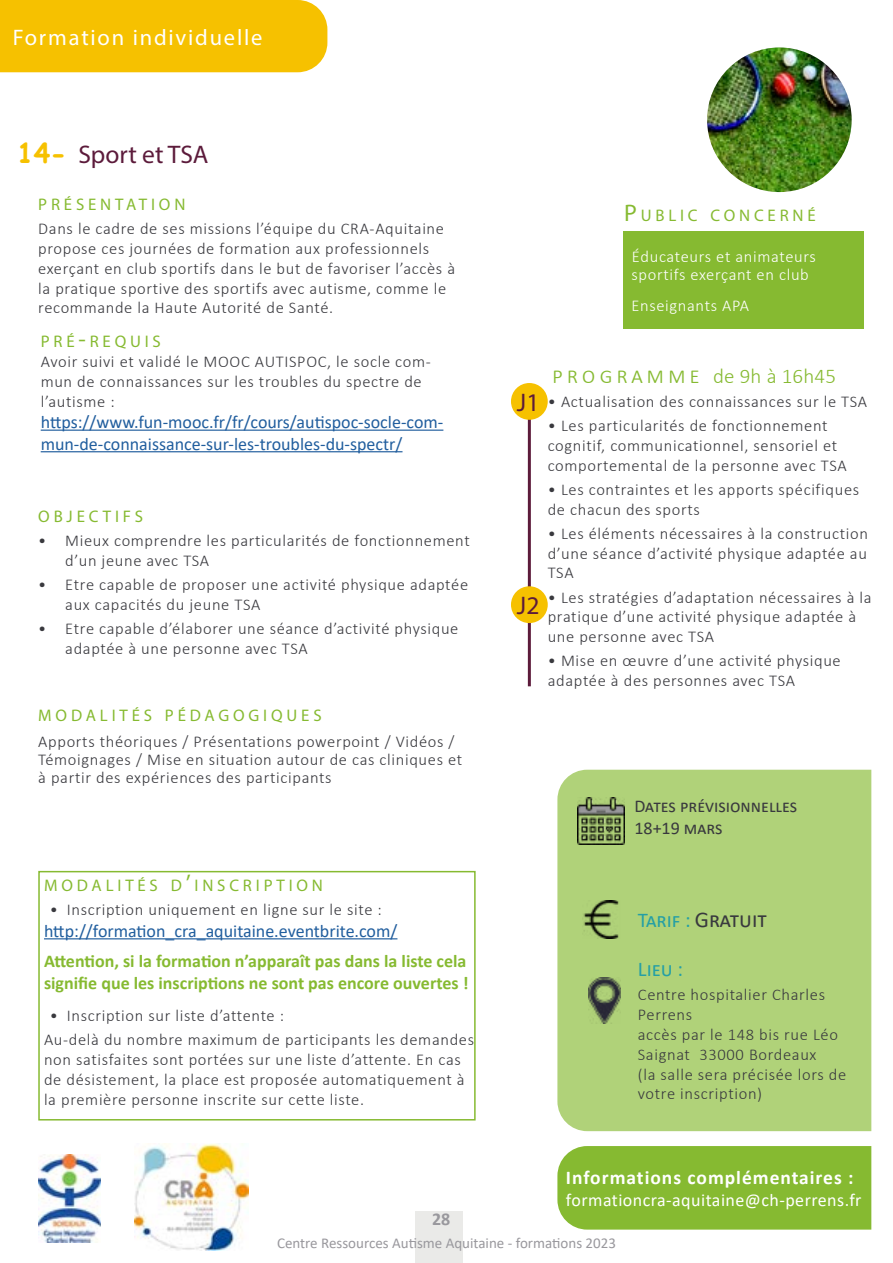
<style>
.page{position:relative;width:893px;height:1263px;background:#fff}
.page>*{position:absolute;margin:0;border:0;box-sizing:border-box;transform-origin:0 0}
.t1{font:25.5px "Myriad Pro";color:#5c1b3b}
.t2{font:22.5px "Myriad Pro";letter-spacing:.08em;color:#fff}
.t3{font:22.5px "Calibri";color:#39393e}
.t4{font:300 21px "Calibri";letter-spacing:.01em;color:#86ba31}
.t5{font:21px "Calibri";color:#259fa5}
.t6{font:700 19.5px "Calibri";letter-spacing:.05em;color:#fff}
.t7{font:18px/21.6px "Calibri";color:#215e9e}
.t8{font:700 18px/21.6px "Calibri";color:#86ba31}
.t9{font:18px "Calibri";letter-spacing:.025em;color:#fff}
.t10{font:18px/21.6px "Calibri";color:#39393e}
.t11{font:700 18px "Calibri";color:#99989d}
.t12{font:16.8px "Myriad Pro";letter-spacing:.23em;color:#86ba31}
.t13{font:300 16.5px/19.8px "Calibri";letter-spacing:.04em;color:#39393e}
.t14{font:300 16.5px/18px "Calibri";letter-spacing:.04em;color:#fff}
.t15{font:15px "Calibri";color:#99989d}
.s1{font-family:"Comic Sans MS";font-weight:700;font-size:27px;color:#f6c100}
.s2{font-size:24px}
.s3{font-size:21px;color:#259fa5}
</style>
<div class="page">
<div style="left:416px;top:1211px;width:47px;height:52px;background:#eaeae8"></div>
<div style="left:557px;top:770px;width:314px;height:361px;background:#b0d279"></div>
<hr style="left:44px;top:938px;width:353px;height:1px;background:#215e9e">
<div style="left:38px;top:871px;width:438px;height:249px;border:2px solid #86ba31"></div>
<img style="left:577px;top:798px;width:47px;height:46px">
<div style="left:557px;top:1146px;width:314px;height:83px;background:#86ba31"></div>
<img style="left:588px;top:977px;width:33px;height:47px">
<img style="left:583px;top:900px;width:38px;height:38px">
<img style="left:135px;top:1143px;width:113px;height:107px">
<img style="left:38px;top:1154px;width:63px;height:88px">
<div style="left:0;top:0;width:327px;height:72px;background:#f6c100"></div>
<img style="left:707px;top:47px;width:145px;height:145px;border-radius:72px">
<hr style="left:528px;top:384px;width:3px;height:302px;background:#5c1b3b">
<div style="left:511px;top:586px;width:37px;height:37px;background:#f6c100;border-radius:50%"></div>
<div style="left:511px;top:383px;width:37px;height:37px;background:#f6c100;border-radius:50%"></div>
<hr style="left:41px;top:430px;width:402px;height:1px;background:#215e9e">
<hr style="left:41px;top:451px;width:361px;height:1px;background:#215e9e">
<div style="left:623px;top:232px;width:240px;height:97px;background:#86ba31"></div>
<h2 class="t2" style="left:13px;top:23px;width:251px">Formation individuelle</h2>
<h1 class="t1" style="left:17px;top:139px;width:193px"><span class="s1">14-</span> Sport et TSA</h1>
<p class="t12" style="left:38px;top:194px;width:149px">PRÉSENTATION</p>
<p class="t13" style="left:38px;top:219px;width:418px">Dans le cadre de ses missions l’équipe du CRA-Aquitaine propose ces journées de formation aux professionnels exerçant en club sportifs dans le but de favoriser l’accès à la pratique sportive des sportifs avec autisme, comme le recommande la Haute Autorité de Santé.</p>
<p class="t12" style="left:41px;top:331px;width:122px">PRÉ<span class="s2">-</span>REQUIS</p>
<p class="t13" style="left:41px;top:351px;width:392px">Avoir suivi et validé le MOOC AUTISPOC, le socle com&shy;mun de connaissances sur les troubles du spectre de l’autisme :</p>
<p class="t7" style="left:41px;top:411px;width:404px">https://www.fun-mooc.fr/fr/cours/autispoc-socle-com&shy;mun-de-connaissance-sur-les-troubles-du-spectr/</p>
<p class="t12" style="left:38px;top:506px;width:106px">OBJECTIFS</p>
<p class="t13" style="left:65px;top:530px;width:406px;text-indent:-27px">• Mieux comprendre les particularités de fonctionnement d’un jeune avec TSA</p>
<p class="t13" style="left:65px;top:574px;width:404px;text-indent:-27px">• Etre capable de proposer une activité physique adaptée aux capacités du jeune TSA</p>
<p class="t13" style="left:65px;top:618px;width:395px;text-indent:-27px">• Etre capable d’élaborer une séance d’activité physique adaptée à une personne avec TSA</p>
<p class="t12" style="left:38px;top:705px;width:285px">MODALITÉS PÉDAGOGIQUES</p>
<p class="t13" style="left:38px;top:732px;width:425px;line-height:18px">Apports théoriques / Présentations powerpoint / Vidéos /<br>Témoignages / Mise en situation autour de cas cliniques et à partir des expériences des participants</p>
<p class="t12" style="left:44px;top:875px;width:280px">MODALITÉS D<span class="s2">’</span>INSCRIPTION</p>
<p class="t13" style="left:50px;top:900px;width:334px">• Inscription uniquement en ligne sur le site :</p>
<p class="t7" style="left:44px;top:919px;width:355px">http://formation_cra_aquitaine.eventbrite.com/</p>
<p class="t8" style="left:44px;top:950px;width:426px">Attention, si la formation n’apparaît pas dans la liste cela signifie que les inscriptions ne sont pas encore ouvertes !</p>
<p class="t13" style="left:44px;top:1003px;width:432px;line-height:24px;text-indent:6px">• Inscription sur liste d’attente :<br>Au-delà du nombre maximum de participants les demandes</p>
<p class="t13" style="left:44px;top:1049px;width:422px">non satisfaites sont portées sur une liste d’attente. En cas de désistement, la place est proposée automatiquement à la première personne inscrite sur cette liste.</p>
<p class="t11" style="left:432px;top:1206px;width:20px">28</p>
<p class="t12" style="left:624px;top:205px;width:193px"><span class="s2">P</span> UBLIC CONCERNÉ</p>
<p class="t14" style="left:631px;top:247px;width:186px">Éducateurs et animateurs sportifs exerçant en club</p>
<p class="t14" style="left:631px;top:296px;width:119px">Enseignants APA</p>
<h1 class="t1" style="left:517px;top:387px;width:24px">J1</h1>
<h1 class="t1" style="left:517px;top:590px;width:24px">J2</h1>
<p class="t4" style="left:552px;top:363px;width:286px"><span class="s2">programme</span> de 9h à 16h45</p>
<p class="t13" style="left:548px;top:392px;width:321px">• Actualisation des connaissances sur le TSA</p>
<p class="t13" style="left:548px;top:416px;width:300px">• Les particularités de fonctionnement cognitif, communicationnel, sensoriel et comportemental de la personne avec TSA</p>
<p class="t13" style="left:548px;top:479px;width:313px">• Les contraintes et les apports spécifiques de chacun des sports</p>
<p class="t13" style="left:548px;top:523px;width:322px;text-align:justify">• Les éléments nécessaires à la construction d’une séance d’activité physique adaptée au TSA</p>
<p class="t13" style="left:548px;top:587px;width:325px">• Les stratégies d’adaptation nécessaires à la pratique d’une activité physique adaptée à une personne avec TSA</p>
<p class="t13" style="left:548px;top:651px;width:294px">• Mise en œuvre d’une activité physique adaptée à des personnes avec TSA</p>
<p class="t10" style="left:634px;top:795px;width:164px">Dates prévisionnelles<br>18+19 mars</p>
<h2 class="t3" style="left:638px;top:904px;width:131px"><span class="s3">Tarif :</span> Gratuit</h2>
<p class="t5" style="left:638px;top:955px;width:47px">Lieu :</p>
<p class="t13" style="left:638px;top:985px;width:210px">Centre hospitalier Charles<br>Perrens<br>accès par le 148 bis rue Léo<br>Saignat 33000 Bordeaux<br>(la salle sera précisée lors de votre inscription)</p>
<p class="t6" style="left:566px;top:1164px;width:289px">Informations complémentaires :</p>
<p class="t9" style="left:566px;top:1187px;width:297px">formationcra-aquitaine@ch-perrens.fr</p>
<p class="t15" style="left:277px;top:1232px;width:340px">Centre Ressources Autisme Aquitaine - formations 2023</p>
</div>
